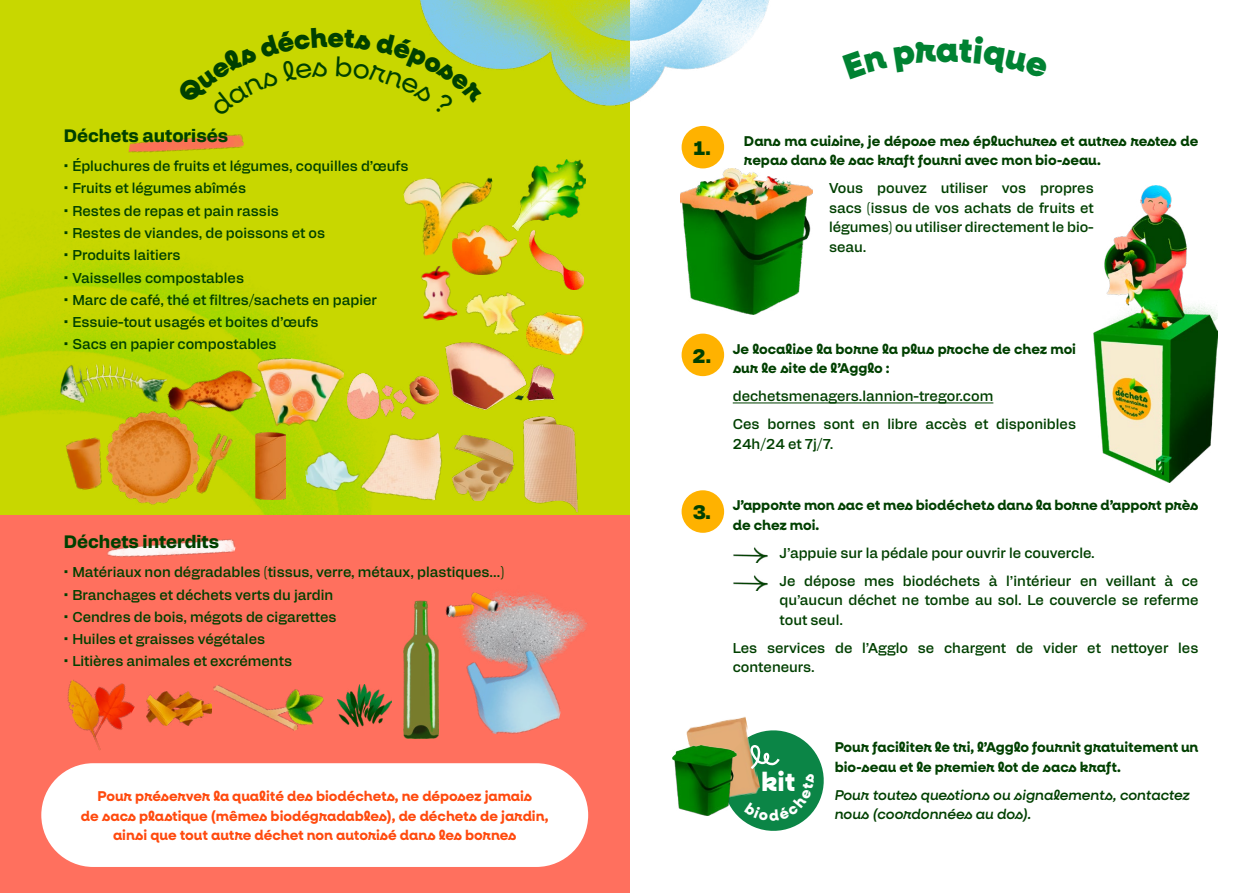
<style>
.page{position:relative;width:1259px;height:893px;background:#fff}
.page>*{position:absolute;margin:0;border:0;box-sizing:border-box;transform-origin:0 0}
.t1{font:900 35.7px "Neulis Cursive";color:#008232}
.t2{font:800 26.85px "Neulis Cursive";color:#fff}
.t3{font:900 19.5px "Alfabet";color:#004000}
.t4{font:800 18px "Alfabet";color:#004000}
.t5{font:800 15.3px "Neulis Cursive";color:#fff}
.t6{font:500 14.25px/19.5px "Alfabet";color:#004000}
.t7{font:700 14.25px/19.5px "Neulis Cursive";color:#004000}
.t8{font:700 14.25px/19.5px "Neulis Cursive";color:#ff4a0e;text-align:center}
.t9{font:italic 500 14.25px/19.5px "Neulis Cursive";color:#004000}
</style>
<div class="page">
<div style="left:0;top:0;width:629px;height:893px;background:#c8d700"></div>
<img style="left:0;top:230px;width:519px;height:286px">
<div style="left:0;top:516px;width:629px;height:377px;background:#ff705e"></div>
<div style="left:41px;top:763px;width:547px;height:104px;background:#fff;border-radius:52px"></div>
<img style="left:420px;top:0;width:349px;height:105px">
<img style="left:162px;top:344px;width:101px;height:100px">
<img style="left:60px;top:361px;width:107px;height:43px">
<img style="left:128px;top:134px;width:116px;height:19px">
<img style="left:107px;top:539px;width:129px;height:18px">
<img style="left:445px;top:342px;width:110px;height:67px">
<img style="left:347px;top:373px;width:91px;height:46px">
<img style="left:527px;top:312px;width:56px;height:42px">
<img style="left:462px;top:278px;width:70px;height:65px">
<img style="left:513px;top:160px;width:73px;height:70px">
<img style="left:401px;top:177px;width:92px;height:80px">
<img style="left:452px;top:225px;width:64px;height:50px">
<img style="left:418px;top:265px;width:40px;height:57px">
<img style="left:529px;top:230px;width:54px;height:60px">
<img style="left:107px;top:412px;width:93px;height:93px">
<img style="left:252px;top:355px;width:93px;height:77px">
<img style="left:65px;top:437px;width:43px;height:55px">
<img style="left:192px;top:432px;width:41px;height:64px">
<img style="left:301px;top:426px;width:147px;height:90px">
<img style="left:516px;top:409px;width:66px;height:107px">
<img style="left:255px;top:432px;width:30px;height:67px">
<img style="left:452px;top:431px;width:64px;height:70px">
<img style="left:337px;top:685px;width:54px;height:41px">
<img style="left:113px;top:683px;width:22px;height:47px">
<img style="left:146px;top:691px;width:65px;height:35px">
<img style="left:67px;top:680px;width:46px;height:70px">
<img style="left:460px;top:591px;width:128px;height:48px">
<img style="left:460px;top:636px;width:113px;height:98px">
<img style="left:403px;top:600px;width:35px;height:138px">
<div style="left:681px;top:126px;width:43px;height:42px;background:#ffb200;border-radius:50%"></div>
<hr style="left:733px;top:403px;width:260px;height:1px;background:#004000">
<div style="left:681px;top:334px;width:43px;height:42px;background:#ffb200;border-radius:50%"></div>
<img style="left:733px;top:547px;width:35px;height:16px">
<img style="left:733px;top:575px;width:35px;height:16px">
<div style="left:681px;top:490px;width:43px;height:43px;background:#ffb200;border-radius:50%"></div>
<img style="left:1093px;top:185px;width:124px;height:297px">
<img style="left:686px;top:716px;width:61px;height:30px">
<img style="left:672px;top:746px;width:44px;height:69px">
<img style="left:680px;top:168px;width:132px;height:147px">
<img style="left:213px;top:685px;width:111px;height:46px">
<img style="left:428px;top:592px;width:47px;height:36px">
<img style="left:471px;top:592px;width:41px;height:25px">
<svg style="left:420px;top:27px;width:64px;height:78px"></svg>
<svg style="left:716px;top:723px;width:108px;height:108px"></svg>
<p class="t4" style="left:64px;top:122px;width:166px">Déchets autorisés</p>
<p class="t6" style="left:64px;top:155px;width:346px">• Épluchures de fruits et légumes, coquilles d’œufs</p>
<p class="t6" style="left:64px;top:178px;width:184px">• Fruits et légumes abîmés</p>
<p class="t6" style="left:64px;top:200px;width:216px">• Restes de repas et pain rassis</p>
<p class="t6" style="left:64px;top:222px;width:263px">• Restes de viandes, de poissons et os</p>
<p class="t6" style="left:64px;top:244px;width:118px">• Produits laitiers</p>
<p class="t6" style="left:64px;top:267px;width:182px">• Vaisselles compostables</p>
<p class="t6" style="left:64px;top:289px;width:314px">• Marc de café, thé et filtres/sachets en papier</p>
<p class="t6" style="left:64px;top:311px;width:256px">• Essuie-tout usagés et boites d’œufs</p>
<p class="t6" style="left:64px;top:333px;width:214px">• Sacs en papier compostables</p>
<p class="t4" style="left:64px;top:528px;width:157px">Déchets interdits</p>
<p class="t6" style="left:64px;top:561px;width:442px">• Matériaux non dégradables (tissus, verre, métaux, plastiques…)</p>
<p class="t6" style="left:64px;top:584px;width:271px">• Branchages et déchets verts du jardin</p>
<p class="t6" style="left:64px;top:606px;width:274px">• Cendres de bois, mégots de cigarettes</p>
<p class="t6" style="left:64px;top:628px;width:203px">• Huiles et graisses végétales</p>
<p class="t6" style="left:64px;top:651px;width:230px">• Litières animales et excréments</p>
<p class="t8" style="left:81px;top:786px;width:469px">Pour préserver la qualité des biodéchets, ne déposez jamais<br>de sacs plastique (mêmes biodégradables), de déchets de jardin, ainsi que tout autre déchet non autorisé dans les bornes</p>
<h3 class="t3" style="left:693px;top:134px;width:19px">1.</h3>
<h1 class="t1" style="left:936px;top:22px;width:24px">a</h1>
<p class="t7" style="left:744px;top:131px;width:456px">Dans ma cuisine, je dépose mes épluchures et autres restes de repas dans le sac kraft fourni avec mon bio-seau.</p>
<p class="t6" style="left:829px;top:178px;width:266px;text-align:justify">Vous pouvez utiliser vos propres sacs (issus de vos achats de fruits et légumes) ou utiliser directement le bio&shy;seau.</p>
<h3 class="t3" style="left:692px;top:341px;width:20px">2.</h3>
<h3 class="t3" style="left:693px;top:498px;width:19px">3.</h3>
<p class="t7" style="left:733px;top:338px;width:345px">Je localise la borne la plus proche de chez moi sur le site de l’Agglo :</p>
<p class="t6" style="left:733px;top:381px;width:345px;line-height:28px">dechetsmenagers.lannion-tregor.com<br>Ces bornes sont en libre accès et disponibles</p>
<p class="t6" style="left:733px;top:433px;width:102px">24h/24 et 7j/7.</p>
<p class="t7" style="left:733px;top:495px;width:467px">J’apporte mon sac et mes biodéchets dans la borne d’apport près de chez moi.</p>
<p class="t6" style="left:779px;top:538px;width:420px;line-height:28px">J’appuie sur la pédale pour ouvrir le couvercle.<br>Je dépose mes biodéchets à l’intérieur en veillant à ce</p>
<p class="t6" style="left:779px;top:589px;width:420px">qu’aucun déchet ne tombe au sol. Le couvercle se referme tout seul.</p>
<p class="t6" style="left:733px;top:637px;width:467px">Les services de l’Agglo se chargent de vider et nettoyer les conteneurs.</p>
<h2 class="t2" style="left:761px;top:762px;width:36px">kit</h2>
<p class="t5" style="left:797px;top:783px;width:11px;rotate:-90deg">s</p>
<p class="t7" style="left:834px;top:737px;width:365px">Pour faciliter le tri, l’Agglo fournit gratuitement un bio-seau et le premier lot de sacs kraft.</p>
<p class="t9" style="left:834px;top:784px;width:357px">Pour toutes questions ou signalements, contactez nous (coordonnées au dos).</p>
</div>
